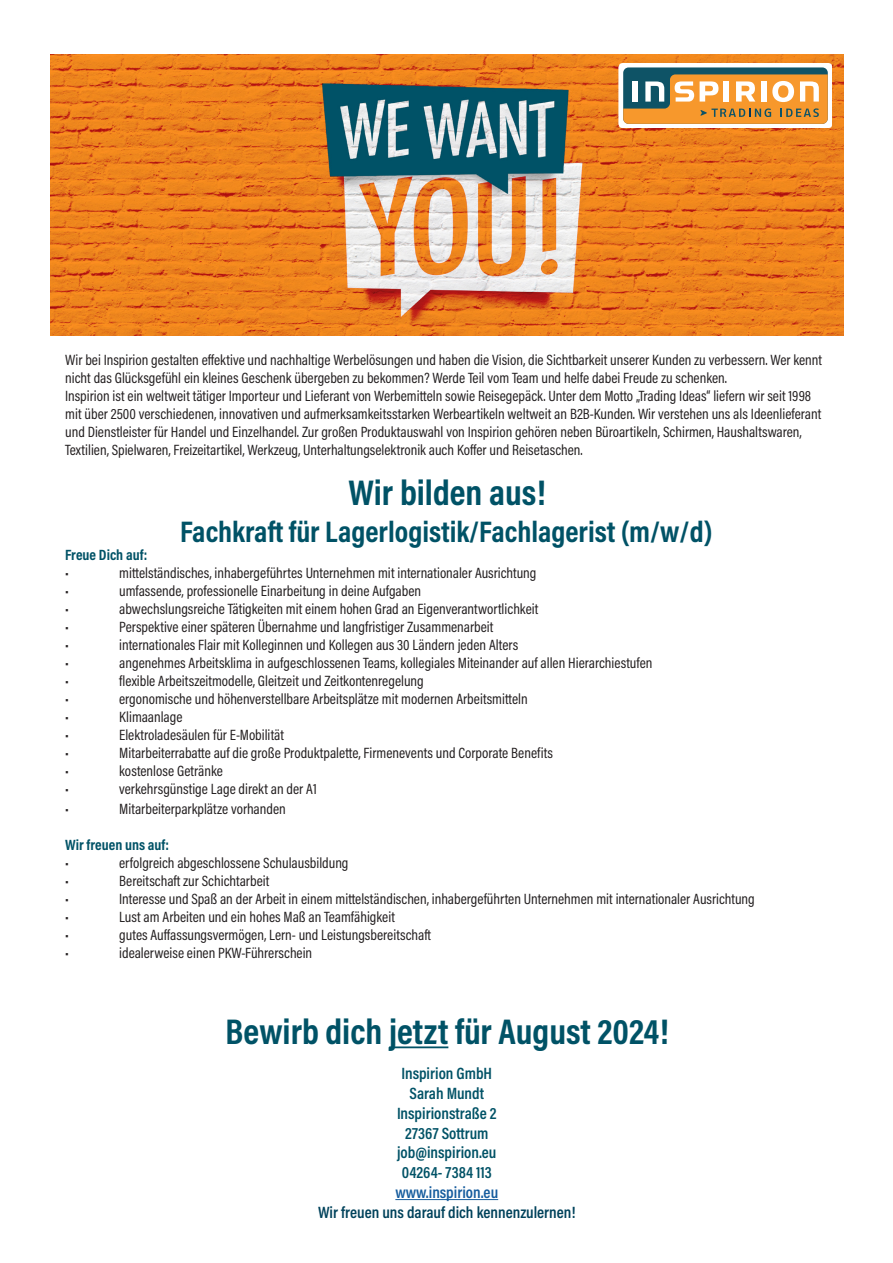
<style>
.page{position:relative;width:893px;height:1263px;background:#fff}
.page>*{position:absolute;margin:0;border:0;box-sizing:border-box;transform-origin:0 0}
.t1{font:700 36px "Acumin Pro Cond";color:#005266}
.t2{font:700 30px "Acumin Pro Cond";color:#005266}
.t3{font:600 16.5px/19.8px "Acumin Pro Cond";color:#005266;text-align:center}
.t4{font:600 16.5px "Acumin Pro Cond";color:#00425b}
.t5{font:600 16.5px "Acumin Pro Cond";color:#175d9e}
.t6{font:15px/18px "Acumin Pro Cond";color:#231f20}
.t7{font:700 15px "Acumin Pro Cond";color:#005266}
</style>
<div class="page">
<hr style="left:395px;top:1199px;width:103px;height:1px;background:#175d9e">
<hr style="left:389px;top:1046px;width:59px;height:2px;background:#005266">
<img style="left:51px;top:54px;width:792px;height:281px">
<div style="left:619px;top:63px;width:213px;height:65px;background:#fff"></div>
<div style="left:623px;top:67px;width:205px;height:57px;background:#0e5366;border-radius:5px"></div>
<svg style="left:623px;top:74px;width:205px;height:50px"></svg>
<div style="left:723px;top:81px;width:6px;height:21px;background:#fff"></div>
<p class="t6" style="left:65px;top:350px;width:758px">Wir bei Inspirion gestalten effektive und nachhaltige Werbelösungen und haben die Vision, die Sichtbarkeit unserer Kunden zu verbessern. Wer kennt nicht das Glücksgefühl ein kleines Geschenk übergeben zu bekommen? Werde Teil vom Team und helfe dabei Freude zu schenken.<br>Inspirion ist ein weltweit tätiger Importeur und Lieferant von Werbemitteln sowie Reisegepäck. Unter dem Motto „Trading Ideas“ liefern wir seit 1998 mit über 2500 verschiedenen, innovativen und aufmerksamkeitsstarken Werbeartikeln weltweit an B2B-Kunden. Wir verstehen uns als Ideenlieferant und Dienstleister für Handel und Einzelhandel. Zur großen Produktauswahl von Inspirion gehören neben Büroartikeln, Schirmen, Haushaltswaren, Textilien, Spielwaren, Freizeitartikel, Werkzeug, Unterhaltungselektronik auch Koffer und Reisetaschen.</p>
<h1 class="t1" style="left:349px;top:469px;width:198px">Wir bilden aus!</h1>
<h2 class="t2" style="left:180px;top:512px;width:534px">Fachkraft für Lagerlogistik/Fachlagerist (m/w/d)</h2>
<p class="t7" style="left:65px;top:545px;width:84px">Freue Dich auf:</p>
<p class="t6" style="left:65px;top:564px;width:5px">•</p>
<p class="t6" style="left:119px;top:564px;width:419px">mittelständisches, inhabergeführtes Unternehmen mit internationaler Ausrichtung</p>
<p class="t6" style="left:65px;top:582px;width:5px">•</p>
<p class="t6" style="left:119px;top:582px;width:303px">umfassende, professionelle Einarbeitung in deine Aufgaben</p>
<p class="t6" style="left:65px;top:600px;width:5px">•</p>
<p class="t6" style="left:119px;top:600px;width:421px">abwechslungsreiche Tätigkeiten mit einem hohen Grad an Eigenverantwortlichkeit</p>
<p class="t6" style="left:65px;top:618px;width:5px">•</p>
<p class="t6" style="left:119px;top:618px;width:376px">Perspektive einer späteren Übernahme und langfristiger Zusammenarbeit</p>
<p class="t6" style="left:65px;top:636px;width:5px">•</p>
<p class="t6" style="left:119px;top:636px;width:401px">internationales Flair mit Kolleginnen und Kollegen aus 30 Ländern jeden Alters</p>
<p class="t6" style="left:65px;top:654px;width:5px">•</p>
<p class="t6" style="left:119px;top:654px;width:535px">angenehmes Arbeitsklima in aufgeschlossenen Teams, kollegiales Miteinander auf allen Hierarchiestufen</p>
<p class="t6" style="left:65px;top:672px;width:5px">•</p>
<p class="t6" style="left:119px;top:672px;width:306px">flexible Arbeitszeitmodelle, Gleitzeit und Zeitkontenregelung</p>
<p class="t6" style="left:65px;top:690px;width:5px">•</p>
<p class="t6" style="left:119px;top:690px;width:410px">ergonomische und höhenverstellbare Arbeitsplätze mit modernen Arbeitsmitteln</p>
<p class="t6" style="left:65px;top:708px;width:5px">•</p>
<p class="t6" style="left:119px;top:708px;width:65px">Klimaanlage</p>
<p class="t6" style="left:65px;top:726px;width:5px">•</p>
<p class="t6" style="left:119px;top:726px;width:166px">Elektroladesäulen für E-Mobilität</p>
<p class="t6" style="left:65px;top:744px;width:5px">•</p>
<p class="t6" style="left:119px;top:744px;width:435px">Mitarbeiterrabatte auf die große Produktpalette, Firmenevents und Corporate Benefits</p>
<p class="t6" style="left:65px;top:762px;width:5px">•</p>
<p class="t6" style="left:119px;top:762px;width:105px">kostenlose Getränke</p>
<p class="t6" style="left:65px;top:780px;width:5px">•</p>
<p class="t6" style="left:119px;top:780px;width:199px">verkehrsgünstige Lage direkt an der A1</p>
<p class="t6" style="left:65px;top:800px;width:5px">•</p>
<p class="t6" style="left:119px;top:800px;width:168px">Mitarbeiterparkplätze vorhanden</p>
<p class="t7" style="left:65px;top:835px;width:105px">Wir freuen uns auf:</p>
<p class="t6" style="left:65px;top:854px;width:5px">•</p>
<p class="t6" style="left:119px;top:854px;width:231px">erfolgreich abgeschlossene Schulausbildung</p>
<p class="t6" style="left:65px;top:872px;width:5px">•</p>
<p class="t6" style="left:119px;top:872px;width:152px">Bereitschaft zur Schichtarbeit</p>
<p class="t6" style="left:65px;top:890px;width:5px">•</p>
<p class="t6" style="left:119px;top:890px;width:637px">Interesse und Spaß an der Arbeit in einem mittelständischen, inhabergeführten Unternehmen mit internationaler Ausrichtung</p>
<p class="t6" style="left:65px;top:908px;width:5px">•</p>
<p class="t6" style="left:119px;top:908px;width:277px">Lust am Arbeiten und ein hohes Maß an Teamfähigkeit</p>
<p class="t6" style="left:65px;top:926px;width:5px">•</p>
<p class="t6" style="left:119px;top:926px;width:313px">gutes Auffassungsvermögen, Lern- und Leistungsbereitschaft</p>
<p class="t6" style="left:65px;top:944px;width:5px">•</p>
<p class="t6" style="left:119px;top:944px;width:195px">idealerweise einen PKW-Führerschein</p>
<h1 class="t1" style="left:225px;top:1007px;width:445px">Bewirb dich jetzt für August 2024!</h1>
<p class="t3" style="left:397px;top:1063px;width:101px">Inspirion GmbH<br>Sarah Mundt<br>Inspirionstraße 2<br>27367 Sottrum job@inspirion.eu<br>04264- 7384 113</p>
<p class="t5" style="left:395px;top:1181px;width:104px">www.inspirion.eu</p>
<p class="t4" style="left:318px;top:1201px;width:259px">Wir freuen uns darauf dich kennenzulernen!</p>
</div>
